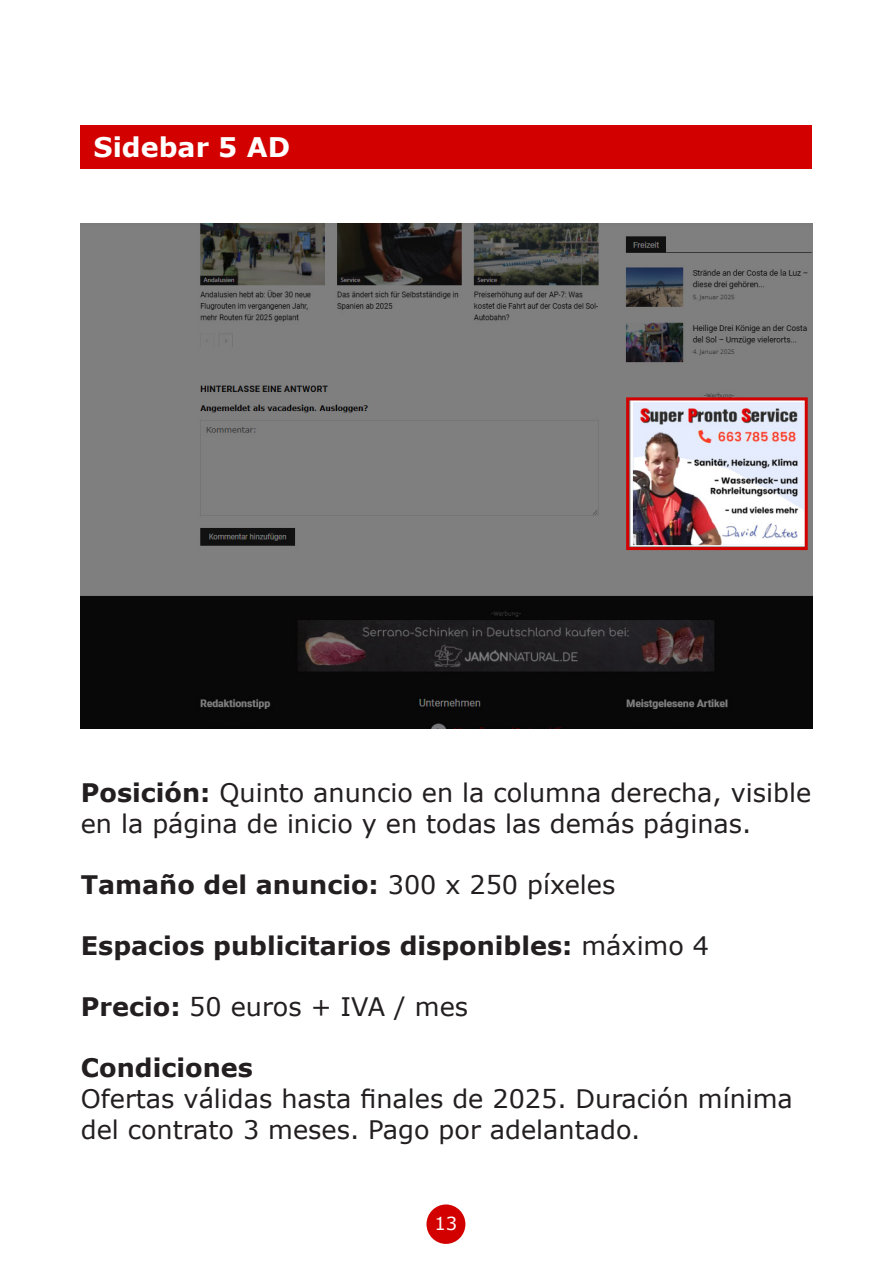
<style>
.page{position:relative;width:893px;height:1263px;background:#fff}
.page>*{position:absolute;margin:0;border:0;box-sizing:border-box;transform-origin:0 0}
.t1{font:700 27px "Verdana";color:#fff}
.Estilo_de_párrafo_1{font:25.5px/30.6px "Verdana";color:#231f20}
.Estilo_de_párrafo_1-2{font:700 25.5px "Verdana";color:#231f20}
.t2{font:18px "Verdana";color:#fff}
.s1{font-weight:700}
.s2{font-weight:400}
</style>
<div class="page">
<div style="left:426px;top:1204px;width:39px;height:40px;background:#d30000;border-radius:50%"></div>
<div style="left:81px;top:125px;width:731px;height:44px;background:#d30000"></div>
<img style="left:81px;top:223px;width:731px;height:506px">
<div style="left:626px;top:397px;width:182px;height:153px;border:3px solid #d30000"></div>
<p class="t1" style="left:94px;top:128px;width:198px">Sidebar 5 AD</p>
<p class="Estilo_de_párrafo_1" style="left:81px;top:777px;width:732px"><span class="s1">Posición:</span> Quinto anuncio en la columna derecha, visible en la página de inicio y en todas las demás páginas.</p>
<p class="Estilo_de_párrafo_1-2" style="left:81px;top:866px;width:536px">Tamaño del anuncio: <span class="s2">300 x 250 píxeles</span></p>
<p class="Estilo_de_párrafo_1-2" style="left:81px;top:928px;width:630px">Espacios publicitarios disponibles: <span class="s2">máximo 4</span></p>
<p class="Estilo_de_párrafo_1" style="left:81px;top:991px;width:389px"><span class="s1">Precio:</span> 50 euros + IVA / mes</p>
<p class="Estilo_de_párrafo_1-2" style="left:81px;top:1050px;width:174px">Condiciones</p>
<p class="Estilo_de_párrafo_1" style="left:81px;top:1083px;width:714px">Ofertas válidas hasta finales de 2025. Duración mínima del contrato 3 meses. Pago por adelantado.</p>
<p class="t2" style="left:434px;top:1211px;width:24px">13</p>
</div>
